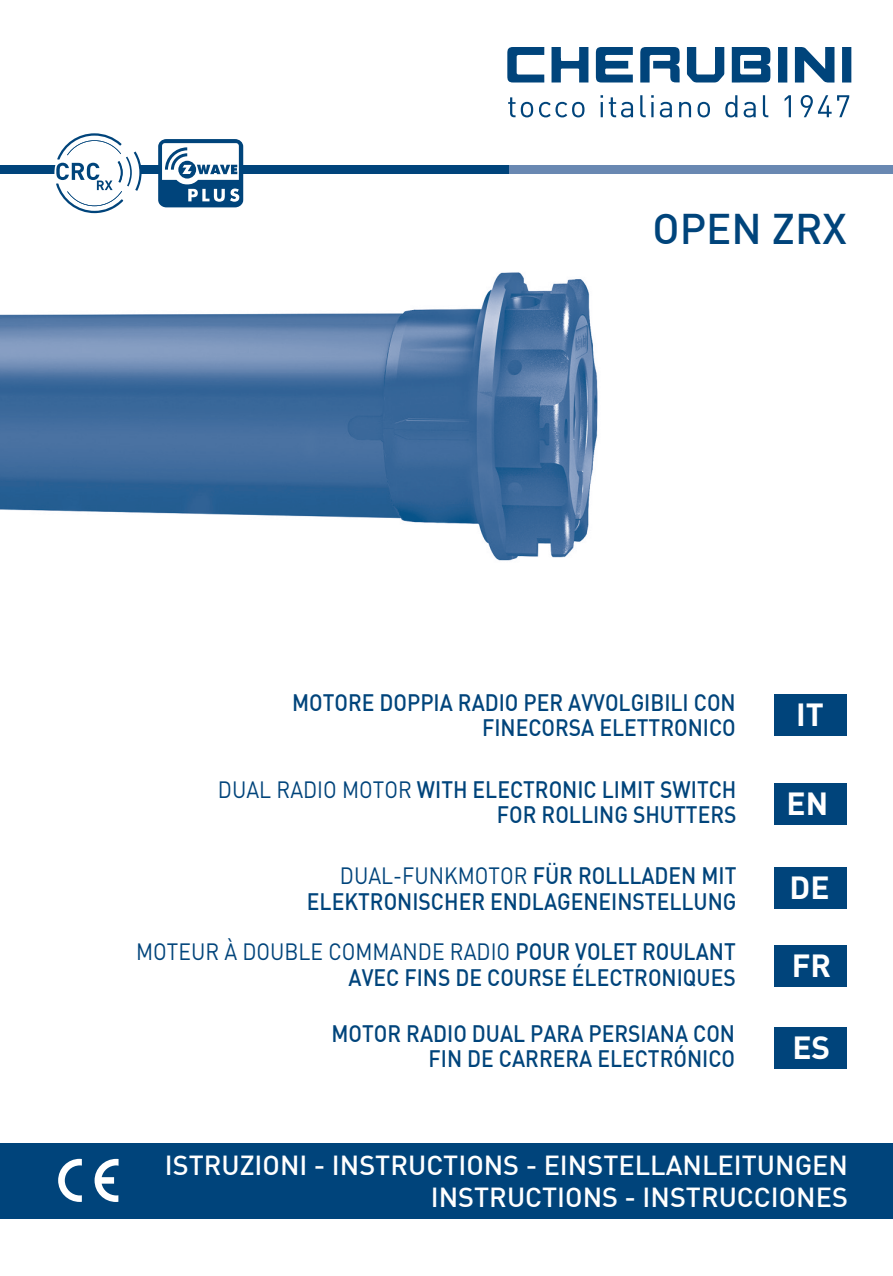
<style>
.page{position:relative;width:893px;height:1276px;background:#fff}
.page>*{position:absolute;margin:0;border:0;box-sizing:border-box;transform-origin:0 0}
.t1{font:500 42px "DIN";color:#00447b}
.t2{font:700 31.5px "DINOT";color:#fff}
.t3{font:500 27px/32.4px "DIN";color:#fff;text-align:right}
.t4{font:500 23.4px/25.2px "DIN";color:#00447b;text-align:right;scale:.9 1}
.s1{font-family:"DINOT";font-weight:400}
</style>
<div class="page">
<div style="left:0;top:1143px;width:893px;height:75px;background:#00447b"></div>
<div style="left:389px;top:165px;width:504px;height:9px;background:#6988b2"></div>
<svg style="left:95px;top:1159px;width:24px;height:43px"></svg>
<svg style="left:58px;top:1158px;width:24px;height:44px"></svg>
<svg style="left:508px;top:97px;width:25px;height:20px"></svg>
<svg style="left:539px;top:102px;width:45px;height:15px"></svg>
<svg style="left:600px;top:95px;width:3px;height:22px"></svg>
<svg style="left:609px;top:97px;width:24px;height:20px"></svg>
<svg style="left:640px;top:95px;width:14px;height:22px"></svg>
<svg style="left:660px;top:102px;width:12px;height:15px"></svg>
<svg style="left:679px;top:102px;width:12px;height:15px"></svg>
<svg style="left:697px;top:102px;width:13px;height:15px"></svg>
<svg style="left:725px;top:95px;width:12px;height:22px"></svg>
<svg style="left:744px;top:102px;width:12px;height:15px"></svg>
<svg style="left:763px;top:95px;width:5px;height:22px"></svg>
<svg style="left:785px;top:95px;width:6px;height:22px"></svg>
<svg style="left:801px;top:95px;width:48px;height:22px"></svg>
<div style="left:842px;top:47px;width:9px;height:36px;background:#00447b"></div>
<div style="left:778px;top:47px;width:9px;height:36px;background:#00447b"></div>
<svg style="left:507px;top:47px;width:37px;height:35px"></svg>
<svg style="left:551px;top:47px;width:37px;height:35px"></svg>
<svg style="left:596px;top:47px;width:37px;height:35px"></svg>
<svg style="left:687px;top:47px;width:37px;height:35px"></svg>
<svg style="left:732px;top:47px;width:38px;height:36px"></svg>
<svg style="left:795px;top:47px;width:39px;height:36px"></svg>
<svg style="left:640px;top:47px;width:40px;height:36px"></svg>
<div style="left:0;top:165px;width:508px;height:9px;background:#00447b"></div>
<div style="left:774px;top:694px;width:73px;height:41px;background:#00447b"></div>
<div style="left:774px;top:783px;width:73px;height:41px;background:#00447b"></div>
<div style="left:774px;top:866px;width:73px;height:42px;background:#00447b"></div>
<div style="left:774px;top:944px;width:73px;height:42px;background:#00447b"></div>
<div style="left:774px;top:1027px;width:73px;height:42px;background:#00447b"></div>
<img style="left:0;top:272px;width:598px;height:289px">
<svg style="left:54px;top:133px;width:88px;height:80px"></svg>
<svg style="left:158px;top:139px;width:85px;height:68px"></svg>
<p class="t1" style="left:653px;top:202px;width:196px">OPEN ZRX</p>
<p class="t4" style="left:292px;top:689px;width:494px">MOTORE DOPPIA RADIO PER AVVOLGIBILI CON<br>FINECORSA ELETTRONICO</p>
<p class="t4" style="left:218px;top:776px;width:578px"><span class="s1">DUAL RADIO MOTOR</span> WITH ELECTRONIC LIMIT SWITCH<br>FOR ROLLING SHUTTERS</p>
<p class="t4" style="left:307px;top:862px;width:479px"><span class="s1">DUAL-FUNKMOTOR</span> FÜR ROLLLADEN MIT<br>ELEKTRONISCHER ENDLAGENEINSTELLUNG</p>
<p class="t4" style="left:136px;top:938px;width:668px"><span class="s1">MOTEUR À DOUBLE COMMANDE RADIO</span> POUR VOLET ROULANT<br>AVEC FINS DE COURSE ÉLECTRONIQUES</p>
<p class="t4" style="left:331px;top:1020px;width:450px">MOTOR RADIO DUAL PARA PERSIANA CON<br>FIN DE CARRERA ELECTRÓNICO</p>
<p class="t2" style="left:796px;top:690px;width:29px">IT</p>
<p class="t2" style="left:787px;top:779px;width:43px">EN</p>
<p class="t2" style="left:789px;top:863px;width:41px">DE</p>
<p class="t2" style="left:792px;top:941px;width:41px">FR</p>
<p class="t2" style="left:792px;top:1023px;width:39px">ES</p>
<p class="t3" style="left:165px;top:1148px;width:685px">ISTRUZIONI - INSTRUCTIONS - EINSTELLANLEITUNGEN<br>INSTRUCTIONS - INSTRUCCIONES</p>
</div>
